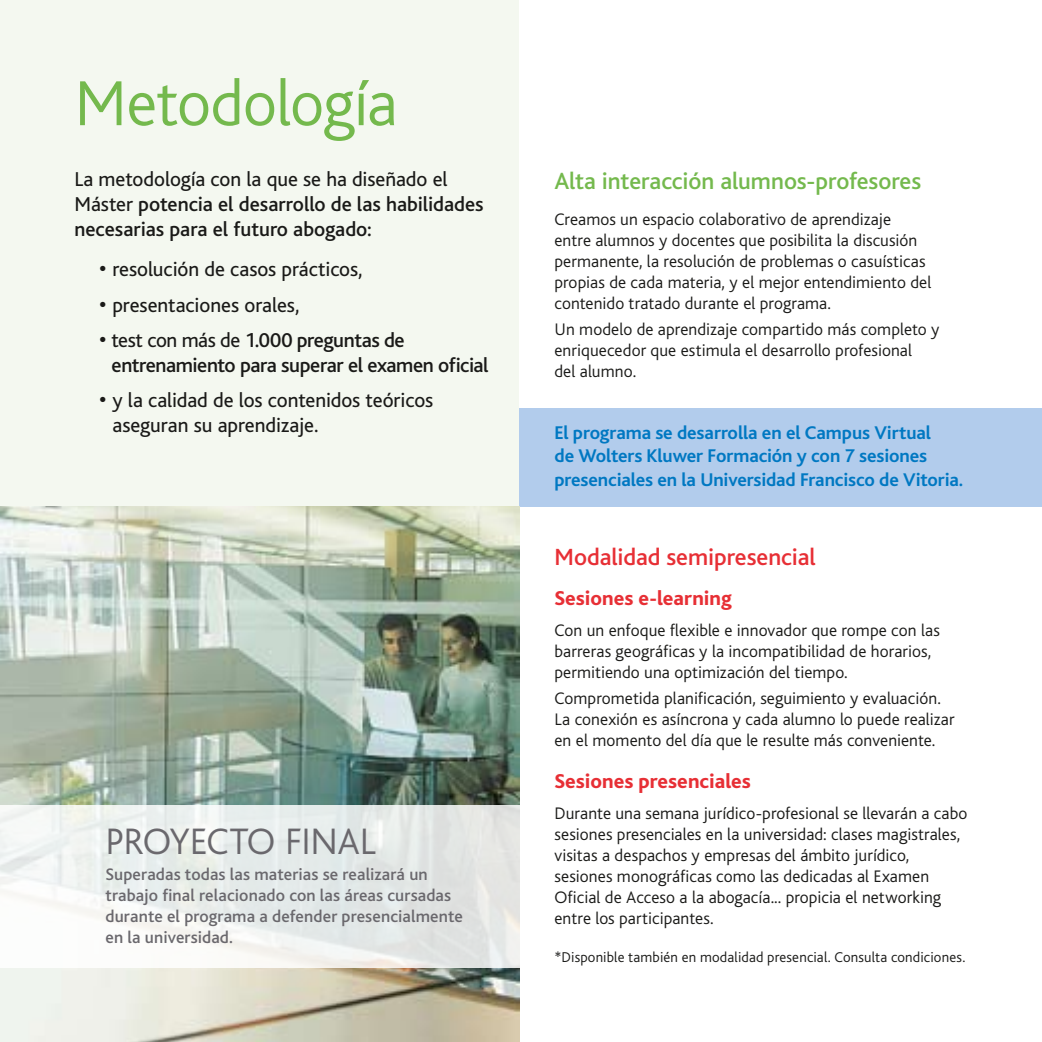
<style>
.page{position:relative;width:1042px;height:1042px;background:#fff}
.page>*{position:absolute;margin:0;border:0;box-sizing:border-box;transform-origin:0 0}
.t1{font:300 66.5px "Bliss";letter-spacing:-.015em;color:#74b94d}
.t2{font:300 38.5px "Bliss";letter-spacing:-.02em;color:#6a686d}
.t3{font:500 24.5px "Bliss";letter-spacing:-.005em;color:#74b94d}
.t4{font:500 24.5px "Bliss";letter-spacing:-.005em;color:#e72f35}
.t5{font:500 21px/25.2px "Bliss";letter-spacing:-.01em;color:#1a1a18}
.t6{font:21px/25.2px "Bliss";letter-spacing:-.005em;color:#1a1a18}
.t7{font:800 21px "Bliss";color:#e72f35}
.t8{font:700 19.25px/23.1px "Bliss";letter-spacing:-.005em;color:#0078c2}
.t9{font:300 17.5px/21px "Bliss";letter-spacing:.005em;color:#1a1a18}
.t10{font:500 17.5px/21px "Bliss";letter-spacing:.005em;color:#6a686d}
.t11{font:300 14.88px "Bliss";letter-spacing:.01em;color:#1a1a18}
.s1{font-weight:400}
.s2{font-family:"Arial"}
.s3{font-family:"Arial";font-weight:400}
</style>
<div class="page">
<div style="left:519px;top:409px;width:523px;height:98px;background:#b2ccec"></div>
<div style="left:0;top:0;width:519px;height:561px;background:#f4f8f0"></div>
<img style="left:0;top:507px;width:519px;height:535px">
<svg style="left:0;top:804px;width:520px;height:163px;fill:#e8edec"></svg>
<h1 class="t1" style="left:74px;top:68px;width:325px">Metodología</h1>
<p class="t5" style="left:74px;top:167px;width:411px"><span class="s1">La metodología con la que se ha diseñado el<br>Máster</span> potencia el desarrollo de las habilidades necesarias para el futuro abogado:</p>
<p class="t6" style="left:99px;top:257px;width:265px"><span class="s2">•</span> resolución de casos prácticos,</p>
<p class="t6" style="left:99px;top:292px;width:202px"><span class="s2">•</span> presentaciones orales,</p>
<p class="t5" style="left:112px;top:328px;width:379px;text-indent:-12px"><span class="s3">•</span> <span class="s1">test con más de</span> 1.000 preguntas de entrenamiento para superar el examen oficial</p>
<p class="t6" style="left:112px;top:388px;width:322px;text-indent:-13px"><span class="s2">•</span> y la calidad de los contenidos teóricos aseguran su aprendizaje.</p>
<h2 class="t2" style="left:105px;top:821px;width:272px">PROYECTO FINAL</h2>
<p class="t10" style="left:105px;top:864px;width:359px">Superadas todas las materias se realizará un trabajo final relacionado con las áreas cursadas durante el programa a defender presencialmente en la universidad.</p>
<h3 class="t3" style="left:554px;top:168px;width:368px">Alta interacción alumnos-profesores</h3>
<p class="t9" style="left:554px;top:209px;width:378px">Creamos un espacio colaborativo de aprendizaje entre alumnos y docentes que posibilita la discusión permanente, la resolución de problemas o casuísticas propias de cada materia, y el mejor entendimiento del contenido tratado durante el programa.</p>
<p class="t9" style="left:554px;top:319px;width:386px">Un modelo de aprendizaje compartido más completo y enriquecedor que estimula el desarrollo profesional<br>del alumno.</p>
<p class="t8" style="left:554px;top:422px;width:410px">El programa se desarrolla en el Campus Virtual<br>de Wolters Kluwer Formación y con 7 sesiones presenciales en la Universidad Francisco de Vitoria.</p>
<h3 class="t4" style="left:554px;top:544px;width:263px">Modalidad semipresencial</h3>
<p class="t7" style="left:554px;top:587px;width:179px">Sesiones e-learning</p>
<p class="t9" style="left:554px;top:620px;width:387px">Con un enfoque flexible e innovador que rompe con las barreras geográficas y la incompatibilidad de horarios, permitiendo una optimización del tiempo.</p>
<p class="t9" style="left:554px;top:687px;width:402px">Comprometida planificación, seguimiento y evaluación.<br>La conexión es asíncrona y cada alumno lo puede realizar en el momento del día que le resulte más conveniente.</p>
<p class="t7" style="left:554px;top:770px;width:198px">Sesiones presenciales</p>
<p class="t9" style="left:554px;top:803px;width:414px">Durante una semana jurídico-profesional se llevarán a cabo sesiones presenciales en la universidad: clases magistrales, visitas a despachos y empresas del ámbito jurídico, sesiones monográficas como las dedicadas al Examen Oficial de Acceso a la abogacía... propicia el networking entre los participantes.</p>
<p class="t11" style="left:554px;top:949px;width:412px">*Disponible también en modalidad presencial. Consulta condiciones.</p>
</div>
